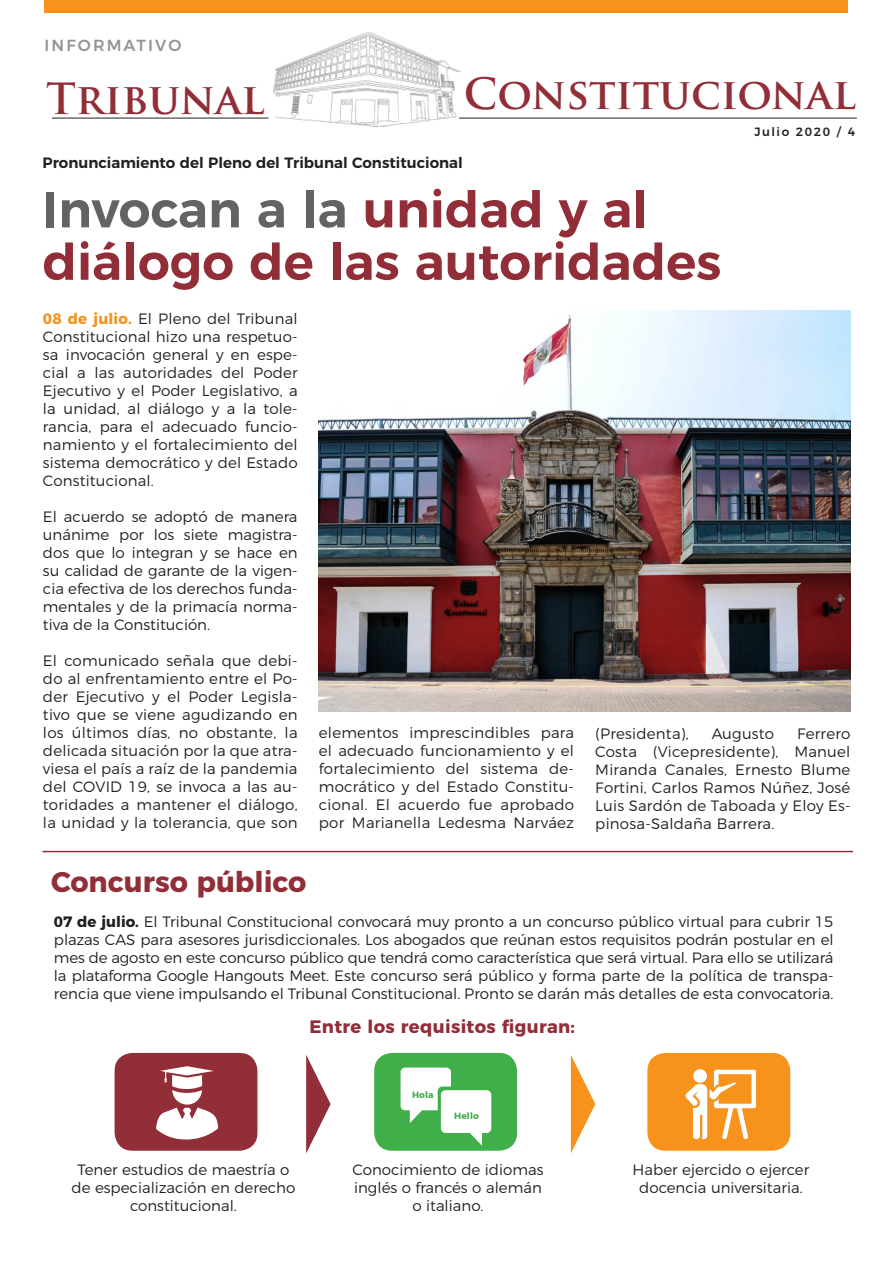
<style>
.page{position:relative;width:893px;height:1263px;background:#fff}
.page>*{position:absolute;margin:0;border:0;box-sizing:border-box;transform-origin:0 0}
.t1{font:600 50.25px/52.3px "Montserrat";color:#912e38}
.t2{font:700 42px "Trajan Pro";color:#912e38}
.t3{font:700 28.5px "Montserrat";color:#912e38}
.t4{font:700 18px "Montserrat";letter-spacing:.02em;color:#912e38}
.t5{font:500 16.05px "Montserrat";letter-spacing:.13em;color:#939598}
.t6{font:300 15px/18px "Montserrat";color:#231f20;text-align:justify}
.t7{font:600 15px "Montserrat";color:#231f20}
.t8{font:500 12px "Montserrat";letter-spacing:.13em;color:#231f20}
.t9{font:700 9px "Montserrat";letter-spacing:.02em;color:#40ae49}
.s1{color:#636366}
.s2{font-weight:700;color:#f7931d}
.s3{font-weight:700}
</style>
<div class="page">
<div style="left:115px;top:1053px;width:142px;height:98px;background:#912e38;border-radius:18px"></div>
<div style="left:374px;top:1053px;width:143px;height:98px;background:#40ae49;border-radius:18px"></div>
<div style="left:647px;top:1053px;width:143px;height:98px;background:#f7931d;border-radius:18px"></div>
<img style="left:273px;top:32px;width:189px;height:95px">
<hr style="left:459px;top:118px;width:398px;height:1px;background:#231f20">
<hr style="left:52px;top:118px;width:216px;height:1px;background:#231f20">
<div style="left:44px;top:0;width:803px;height:13px;background:#f7931d"></div>
<img style="left:319px;top:310px;width:531px;height:401px">
<svg style="left:156px;top:1066px;width:62px;height:73px"></svg>
<svg style="left:401px;top:1067px;width:90px;height:79px"></svg>
<svg style="left:685px;top:1069px;width:71px;height:70px"></svg>
<hr style="left:43px;top:851px;width:810px;height:1px;background:#912e38">
<svg style="left:306px;top:1055px;width:25px;height:98px"></svg>
<svg style="left:571px;top:1055px;width:24px;height:98px"></svg>
<p class="t5" style="left:45px;top:32px;width:138px">INFORMATIVO</p>
<p class="t2" style="left:46px;top:72px;width:220px">Tribunal</p>
<p class="t2" style="left:464px;top:68px;width:394px">Constitucional</p>
<p class="t8" style="left:754px;top:122px;width:102px">Julio 2020 / 4</p>
<p class="t7" style="left:43px;top:150px;width:422px">Pronunciamiento del Pleno del Tribunal Constitucional</p>
<p class="t1" style="left:43px;top:179px;width:680px"><span class="s1">Invocan a la</span> unidad y al diálogo de las autoridades</p>
<p class="t6" style="left:43px;top:309px;width:256px"><span class="s2">08 de julio.</span> El Pleno del Tribunal Constitucional hizo una respetuo&shy;sa invocación general y en espe&shy;cial a las autoridades del Poder Ejecutivo y el Poder Legislativo, a la unidad, al diálogo y a la tole&shy;rancia, para el adecuado funcio&shy;namiento y el fortalecimiento del sistema democrático y del Estado Constitucional.</p>
<p class="t6" style="left:43px;top:507px;width:256px">El acuerdo se adoptó de manera unánime por los siete magistra&shy;dos que lo integran y se hace en su calidad de garante de la vigen&shy;cia efectiva de los derechos funda&shy;mentales y de la primacía norma&shy;tiva de la Constitución.</p>
<p class="t6" style="left:43px;top:651px;width:256px">El comunicado señala que debi&shy;do al enfrentamiento entre el Po&shy;der Ejecutivo y el Poder Legisla&shy;tivo que se viene agudizando en los últimos días, no obstante, la delicada situación por la que atra&shy;viesa el país a raíz de la pandemia del COVID 19, se invoca a las au&shy;toridades a mantener el diálogo, la unidad y la tolerancia, que son</p>
<p class="t6" style="left:319px;top:723px;width:257px">elementos imprescindibles para el adecuado funcionamiento y el fortalecimiento del sistema de&shy;mocrático y del Estado Constitu&shy;cional. El acuerdo fue aprobado por Marianella Ledesma Narváez</p>
<p class="t3" style="left:51px;top:858px;width:257px">Concurso público</p>
<p class="t6" style="left:595px;top:723px;width:95px">(Presidenta),</p>
<p class="t6" style="left:712px;top:723px;width:64px">Augusto</p>
<p class="t6" style="left:595px;top:723px;width:257px;text-indent:202px">Ferrero Costa (Vicepresidente), Manuel Miranda Canales, Ernesto Blume Fortini, Carlos Ramos Núñez, José Luis Sardón de Taboada y Eloy Es&shy;pinosa-Saldaña Barrera.</p>
<p class="t6" style="left:54px;top:911px;width:781px"><span class="s3">07 de julio.</span> El Tribunal Constitucional convocará muy pronto a un concurso público virtual para cubrir 15 plazas CAS para asesores jurisdiccionales. Los abogados que reúnan estos requisitos podrán postular en el mes de agosto en este concurso público que tendrá como característica que será virtual. Para ello se utilizará la plataforma Google Hangouts Meet. Este concurso será público y forma parte de la política de transpa&shy;rencia que viene impulsando el Tribunal Constitucional. Pronto se darán más detalles de esta convocatoria.</p>
<p class="t4" style="left:309px;top:1012px;width:267px">Entre los requisitos figuran:</p>
<p class="t9" style="left:412px;top:1087px;width:23px">Hola</p>
<p class="t9" style="left:454px;top:1109px;width:26px">Hello</p>
<p class="t6" style="left:72px;top:1159px;width:225px;text-align:center">Tener estudios de maestría o de especialización en derecho constitucional.</p>
<p class="t6" style="left:633px;top:1159px;width:178px;text-align:center">Haber ejercido o ejercer docencia universitaria.</p>
<p class="t6" style="left:352px;top:1159px;width:192px">Conocimiento de idiomas inglés o francés o alemán</p>
<p class="t6" style="left:412px;top:1195px;width:73px">o italiano.</p>
</div>
